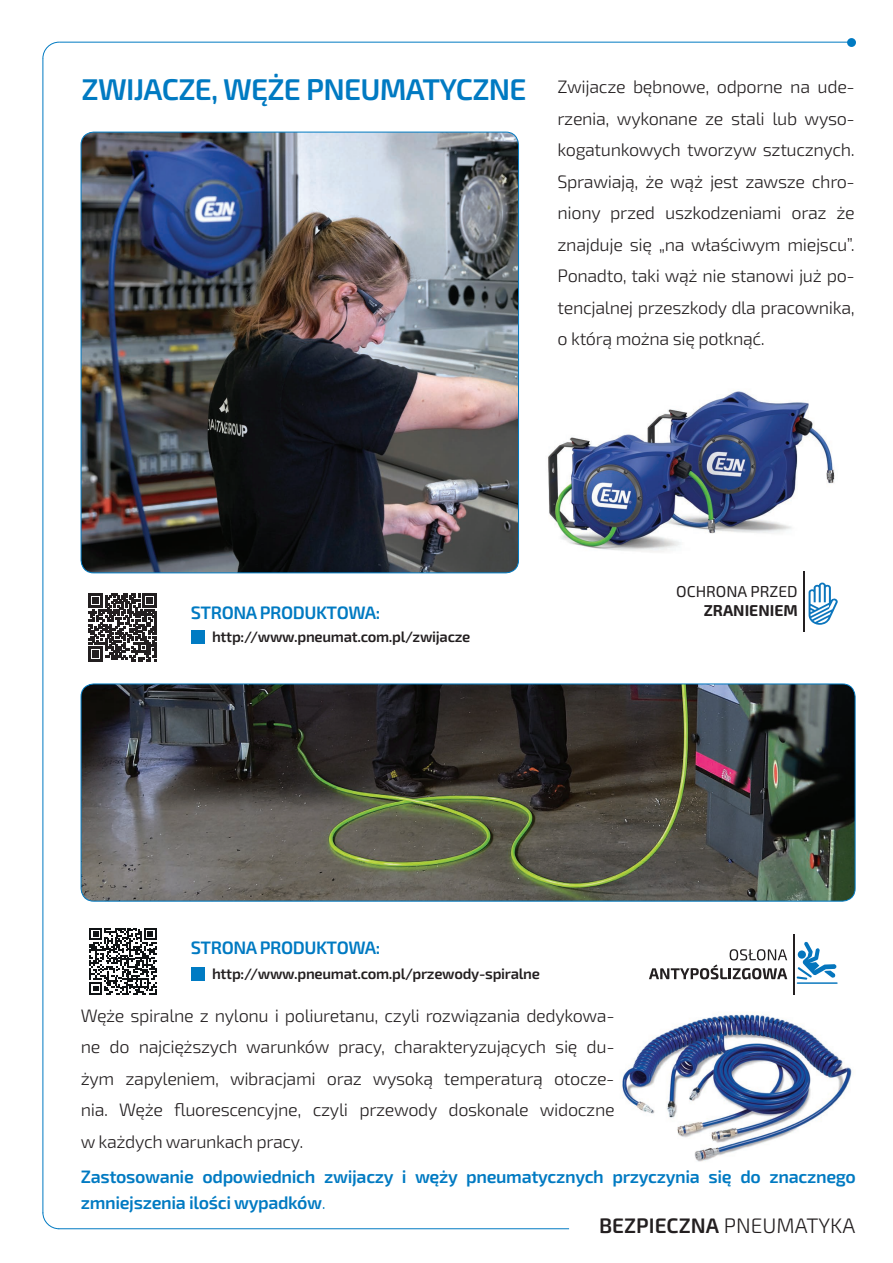
<style>
.page{position:relative;width:893px;height:1263px;background:#fff}
.page>*{position:absolute;margin:0;border:0;box-sizing:border-box;transform-origin:0 0}
.t1{font:600 30px "Exo 2.0";letter-spacing:-.025em;color:#007ac2}
.t2{font:600 21px "Exo 2.0";color:#231f20}
.t3{font:300 18px/31.5px "Exo 2.0";letter-spacing:-.02em;color:#231f20;text-align:justify}
.t4{font:600 18px/25.5px "Exo 2.0";letter-spacing:-.02em;color:#007ac2}
.t5{font:15.75px "Exo 2.0";color:#231f20}
.t6{font:700 15.75px "Exo 2.0";color:#231f20}
.t7{font:600 15px "Exo 2.0";letter-spacing:-.02em;color:#231f20}
.s1{font-weight:300}
</style>
<div class="page">
<hr style="left:59px;top:42px;width:797px;height:1px;background:#007ac2">
<hr style="left:59px;top:1228px;width:510px;height:1px;background:#007ac2">
<svg style="left:42px;top:1212px;width:18px;height:17px"></svg>
<svg style="left:42px;top:41px;width:18px;height:18px"></svg>
<div style="left:847px;top:38px;width:9px;height:9px;background:#007ac2;border-radius:50%"></div>
<hr style="left:43px;top:58px;width:1px;height:1155px;background:#007ac2">
<img style="left:81px;top:132px;width:437px;height:441px">
<img style="left:548px;top:391px;width:287px;height:227px">
<hr style="left:803px;top:572px;width:2px;height:60px;background:#231f20">
<svg style="left:809px;top:583px;width:29px;height:42px"></svg>
<img style="left:622px;top:1014px;width:230px;height:148px">
<hr style="left:793px;top:935px;width:1px;height:60px;background:#231f20">
<svg style="left:649px;top:949px;width:138px;height:30px"></svg>
<hr style="left:797px;top:982px;width:41px;height:2px;background:#0575bd">
<svg style="left:797px;top:942px;width:39px;height:38px"></svg>
<img style="left:81px;top:684px;width:774px;height:217px">
<div style="left:81px;top:684px;width:774px;height:217px;border:1px solid #007ac2;border-radius:13px"></div>
<div style="left:191px;top:967px;width:14px;height:13px;background:#007bc3"></div>
<div style="left:191px;top:630px;width:14px;height:13px;background:#007bc3"></div>
<svg style="left:88px;top:593px;width:69px;height:68px"></svg>
<svg style="left:89px;top:928px;width:68px;height:67px"></svg>
<h1 class="t1" style="left:82px;top:71px;width:447px">ZWIJACZE, WĘŻE PNEUMATYCZNE</h1>
<p class="t3" style="left:558px;top:72px;width:299px">Zwijacze bębnowe, odporne na ude&shy;rzenia, wykonane ze stali lub wyso&shy;kogatunkowych tworzyw sztucznych.<br>Sprawiają, że wąż jest zawsze chro&shy;niony przed uszkodzeniami oraz że znajduje się „na właściwym miejscu”.<br>Ponadto, taki wąż nie stanowi już po&shy;tencjalnej przeszkody dla pracownika, o którą można się potknąć.</p>
<p class="t4" style="left:191px;top:601px;width:191px">STRONA PRODUKTOWA:</p>
<p class="t7" style="left:212px;top:627px;width:260px">http://www.pneumat.com.pl/zwijacze</p>
<p class="t5" style="left:676px;top:582px;width:123px">OCHRONA PRZED</p>
<p class="t6" style="left:704px;top:601px;width:95px">ZRANIENIEM</p>
<p class="t4" style="left:191px;top:935px;width:191px">STRONA PRODUKTOWA:</p>
<p class="t7" style="left:212px;top:964px;width:329px">http://www.pneumat.com.pl/przewody-spiralne</p>
<p class="t3" style="left:81px;top:1000px;width:535px">Węże spiralne z nylonu i poliuretanu, czyli rozwiązania dedykowa&shy;ne do najcięższych warunków pracy, charakteryzujących się du&shy;żym zapyleniem, wibracjami oraz wysoką temperaturą otocze&shy;nia. Węże fluorescencyjne, czyli przewody doskonale widoczne w każdych warunkach pracy.</p>
<p class="t4" style="left:81px;top:1164px;width:777px">Zastosowanie odpowiednich zwijaczy i węży pneumatycznych przyczynia się do znacznego zmniejszenia ilości wypadków<span class="s1">.</span></p>
<p class="t2" style="left:599px;top:1213px;width:258px">BEZPIECZNA <span class="s1">PNEUMATYKA</span></p>
</div>
